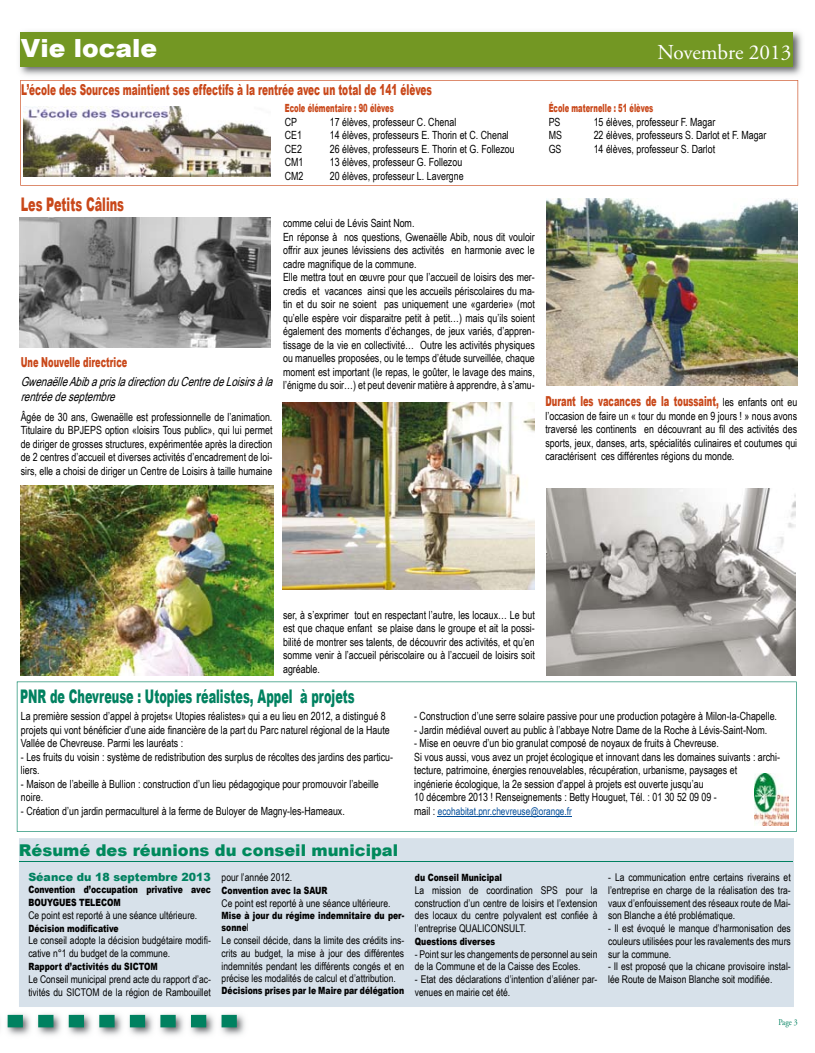
<style>
.page{position:relative;width:815px;height:1053px;background:#fff}
.page>*{position:absolute;margin:0;border:0;box-sizing:border-box;transform-origin:0 0}
.t1{font:900 25px "Arial";color:#fff}
.t2{font:21.25px "Adobe Garamond Pro";color:#fff}
.t3{font:900 18.75px "Arial";color:#008160;scale:.6 1}
.t4{font:900 18.75px "Arial";color:#c9481a;scale:.6 1}
.t5{font:900 16.25px "Arial";color:#00895c}
.t6{font:900 15px "Arial";color:#c9481a;scale:.6 1}
.t7{font:900 13.75px "Arial";color:#c9481a;scale:.6 1}
.t8{font:italic 12.5px/15px "Arial Narrow";color:#000;scale:.96 1}
.t9{font:11.25px/13.5px "Arial Narrow";color:#000;scale:.96 1}
.t10{font:900 11.25px "Arial";color:#c9481a;scale:.6 1}
.t11{font:900 11.25px "Arial";color:#008160}
.t12{font:10.62px/12.8px "Arial Narrow";color:#000}
.t13{font:10.62px "Arial Narrow";color:#004c99;scale:.95 1}
.t14{font:900 10px/12.8px "Arial";color:#000;scale:.77 1}
.t15{font:8.75px "Adobe Garamond Pro";color:#008160;scale:.89 1}
.s1{font-family:"Arial Narrow";font-weight:400;font-size:11.25px;color:#000}
.s2{font-size:11.25px;color:#000}
.s3{font-family:"Arial Narrow";font-weight:400;font-size:10.62px}
</style>
<div class="page">
<img style="left:6px;top:1014px;width:239px;height:22px">
<svg style="left:6px;top:1014px;width:231px;height:13px"></svg>
<div style="left:19px;top:838px;width:775px;height:169px;background:#d7e1ea"></div>
<hr style="left:19px;top:861px;width:774px;height:1px;background:#008160">
<img style="left:19px;top:31px;width:783px;height:45px">
<div style="left:21px;top:33px;width:772px;height:34px;background:#739723"></div>
<svg style="left:17px;top:681px;width:780px;height:150px"></svg>
<img style="left:754px;top:773px;width:34px;height:52px">
<img style="left:21px;top:485px;width:252px;height:190px">
<img style="left:547px;top:199px;width:251px;height:186px">
<img style="left:19px;top:217px;width:251px;height:130px">
<svg style="left:20px;top:80px;width:778px;height:106px"></svg>
<img style="left:23px;top:107px;width:247px;height:69px">
<img style="left:283px;top:402px;width:251px;height:187px">
<img style="left:547px;top:488px;width:249px;height:187px">
<h1 class="t1" style="left:21px;top:30px;width:138px">Vie locale</h1>
<h2 class="t2" style="left:657px;top:39px;width:135px">Novembre 2013</h2>
<h3 class="t6" style="left:21px;top:78px;width:686px">L’école des Sources maintient ses effectifs à la rentrée avec un total de 141 élèves</h3>
<h3 class="t4" style="left:21px;top:191px;width:174px">Les Petits Câlins</h3>
<p class="t7" style="left:21px;top:351px;width:179px">Une Nouvelle directrice</p>
<p class="t8" style="left:21px;top:373px;width:269px">GwenaëlleAbibaprisladirectionduCentredeLoisirsàla rentréedeseptembre</p>
<p class="t9" style="left:21px;top:409px;width:264px;text-align:justify">Âgée de 30 ans, Gwenaëlle est professionnelle de l’animation.<br>Titulaire du BPJEPS option «loisirs Tous public», qui lui permet de diriger de grosses structures, expérimentée après la direction de 2 centres d’accueil et diverses activités d’encadrement de loi&shy;sirs, elle a choisi de diriger un Centre de Loisirs à taille humaine</p>
<p class="t10" style="left:285px;top:100px;width:183px">Ecole élémentaire : 90 élèves</p>
<p class="t9" style="left:285px;top:115px;width:14px">CP</p>
<p class="t9" style="left:330px;top:115px;width:133px">17 élèves, professeur C. Chenal</p>
<p class="t9" style="left:285px;top:128px;width:19px">CE1</p>
<p class="t9" style="left:330px;top:128px;width:188px">14 élèves, professeurs E. Thorin et C. Chenal</p>
<p class="t9" style="left:285px;top:142px;width:19px">CE2</p>
<p class="t9" style="left:330px;top:142px;width:194px">26 élèves, professeurs E. Thorin et G. Follezou</p>
<p class="t9" style="left:285px;top:155px;width:21px">CM1</p>
<p class="t9" style="left:330px;top:155px;width:139px">13 élèves, professeur G. Follezou</p>
<p class="t9" style="left:285px;top:169px;width:21px">CM2</p>
<p class="t9" style="left:330px;top:169px;width:141px">20 élèves, professeur L. Lavergne</p>
<p class="t9" style="left:283px;top:216px;width:264px">comme celui de Lévis Saint Nom.<br>En réponse à nos questions, Gwenaëlle Abib, nous dit vouloir offrir aux jeunes lévissiens des activités en harmonie avec le cadre magnifique de la commune.<br>Elle mettra tout en œuvre pour que l’accueil de loisirs des mer&shy;credis et vacances ainsi que les accueils périscolaires du ma&shy;tin et du soir ne soient pas uniquement une «garderie» (mot qu’elle espère voir disparaitre petit à petit…) mais qu’ils soient également des moments d’échanges, de jeux variés, d’appren&shy;tissage de la vie en collectivité… Outre les activités physiques ou manuelles proposées, ou le temps d’étude surveillée, chaque moment est important (le repas, le goûter, le lavage des mains, l’énigme du soir…) et peut devenir matière à apprendre, à s’amu-</p>
<p class="t10" style="left:549px;top:100px;width:176px">École maternelle : 51 élèves</p>
<p class="t9" style="left:549px;top:115px;width:14px">PS</p>
<p class="t9" style="left:594px;top:115px;width:128px">15 élèves, professeur F. Magar</p>
<p class="t9" style="left:549px;top:128px;width:15px">MS</p>
<p class="t9" style="left:594px;top:128px;width:182px">22 élèves, professeurs S. Darlot et F. Magar</p>
<p class="t9" style="left:549px;top:142px;width:15px">GS</p>
<p class="t9" style="left:594px;top:142px;width:128px">14 élèves, professeur S. Darlot</p>
<p class="t7" style="left:545px;top:391px;width:421px">Durant les vacances de la toussaint, <span class="s1">les enfants ont eu</span></p>
<p class="t9" style="left:545px;top:408px;width:264px;text-align:justify">l’occasion de faire un « tour du monde en 9 jours ! » nous avons traversé les continents en découvrant au fil des activités des sports, jeux, danses, arts, spécialités culinaires et coutumes qui caractérisent ces différentes régions du monde.</p>
<p class="t9" style="left:283px;top:607px;width:264px;text-align:justify">ser, à s’exprimer tout en respectant l’autre, les locaux… Le but est que chaque enfant se plaise dans le groupe et ait la possi&shy;bilité de montrer ses talents, de découvrir des activités, et qu’en somme venir à l’accueil périscolaire ou à l’accueil de loisirs soit agréable.</p>
<h3 class="t3" style="left:20px;top:683px;width:559px">PNR de Chevreuse : Utopies réalistes, Appel à projets</h3>
<p class="t9" style="left:21px;top:709px;width:386px">La première session d’appel à projets« Utopies réalistes» qui a eu lieu en 2012, a distingué 8 projets qui vont bénéficier d’une aide financière de la part du Parc naturel régional de la Haute<br>Vallée de Chevreuse. Parmi les lauréats :</p>
<p class="t9" style="left:21px;top:749px;width:389px">- Les fruits du voisin : système de redistribution des surplus de récoltes des jardins des particu&shy;liers.</p>
<p class="t9" style="left:21px;top:776px;width:374px">- Maison de l’abeille à Bullion : construction d’un lieu pédagogique pour promouvoir l’abeille noire.</p>
<p class="t9" style="left:21px;top:803px;width:339px">- Création d’un jardin permaculturel à la ferme de Buloyer de Magny-les-Hameaux.</p>
<p class="t9" style="left:414px;top:709px;width:379px">- Construction d’une serre solaire passive pour une production potagère à Milon-la-Chapelle.</p>
<p class="t9" style="left:414px;top:722px;width:369px">- Jardin médiéval ouvert au public à l’abbaye Notre Dame de la Roche à Lévis-Saint-Nom.</p>
<p class="t9" style="left:414px;top:736px;width:383px">- Mise en oeuvre d’un bio granulat composé de noyaux de fruits à Chevreuse.<br>Si vous aussi, vous avez un projet écologique et innovant dans les domaines suivants : archi&shy;tecture, patrimoine, énergies renouvelables, récupération, urbanisme, paysages et<br>ingénierie écologique, la 2e session d’appel à projets est ouverte jusqu’au<br>10 décembre 2013 ! Renseignements : Betty Houguet, Tél. : 01 30 52 09 09 -</p>
<p class="t13" style="left:414px;top:803px;width:167px"><span class="s2">mail :</span> ecohabitat.pnr.chevreuse@orange.fr</p>
<h3 class="t5" style="left:19px;top:838px;width:381px">Résumé des réunions du conseil municipal</h3>
<p class="t11" style="left:28px;top:869px;width:184px">Séance du 18 septembre 2013</p>
<p class="t14" style="left:28px;top:883px;width:239px">Convention d’occupation privative avec<br>BOUYGUES TELECOM</p>
<p class="t12" style="left:28px;top:908px;width:170px">Ce point est reporté à une séance ultérieure.</p>
<p class="t14" style="left:28px;top:921px;width:119px">Décision modificative</p>
<p class="t12" style="left:28px;top:933px;width:184px">Le conseil adopte la décision budgétaire modifi&shy;cative n°1 du budget de la commune.</p>
<p class="t14" style="left:28px;top:959px;width:170px">Rapport d’activités du SICTOM</p>
<p class="t12" style="left:28px;top:972px;width:184px">Le Conseil municipal prend acte du rapport d’ac&shy;tivités du SICTOM de la région de Rambouillet</p>
<p class="t12" style="left:222px;top:870px;width:72px">pour l’année 2012.</p>
<p class="t14" style="left:222px;top:883px;width:139px">Convention avec la SAUR</p>
<p class="t12" style="left:222px;top:896px;width:170px">Ce point est reporté à une séance ultérieure.</p>
<p class="t14" style="left:222px;top:908px;width:239px">Mise à jour du régime indemnitaire du per&shy;sonne<span class="s3">l</span></p>
<p class="t12" style="left:222px;top:933px;width:184px;text-align:justify">Le conseil décide, dans la limite des crédits ins&shy;crits au budget, la mise à jour des différentes indemnités pendant les différents congés et en précise les modalités de calcul et d’attribution.</p>
<p class="t14" style="left:222px;top:984px;width:239px">Décisions prises par le Maire par délégation</p>
<p class="t14" style="left:415px;top:870px;width:115px">du Conseil Municipal</p>
<p class="t12" style="left:415px;top:883px;width:184px;text-align:justify">La mission de coordination SPS pour la construction d’un centre de loisirs et l’extension des locaux du centre polyvalent est confiée à l’entreprise QUALICONSULT.</p>
<p class="t14" style="left:415px;top:934px;width:106px">Questions diverses</p>
<p class="t12" style="left:415px;top:947px;width:184px">- Point sur les changements de personnel au sein de la Commune et de la Caisse des Ecoles.</p>
<p class="t12" style="left:415px;top:972px;width:184px">- Etat des déclarations d’intention d’aliéner par&shy;venues en mairie cet été.</p>
<p class="t12" style="left:608px;top:870px;width:184px;text-align:justify">- La communication entre certains riverains et l’entreprise en charge de la réalisation des tra&shy;vaux d’enfouissement des réseaux route de Mai&shy;son Blanche a été problématique.</p>
<p class="t12" style="left:608px;top:921px;width:184px;text-align:justify">- Il est évoqué le manque d’harmonisation des couleurs utilisées pour les ravalements des murs sur la commune.</p>
<p class="t12" style="left:608px;top:959px;width:184px">- Il est proposé que la chicane provisoire instal&shy;lée Route de Maison Blanche soit modifiée.</p>
<p class="t15" style="left:778px;top:1017px;width:23px">Page 3</p>
</div>
